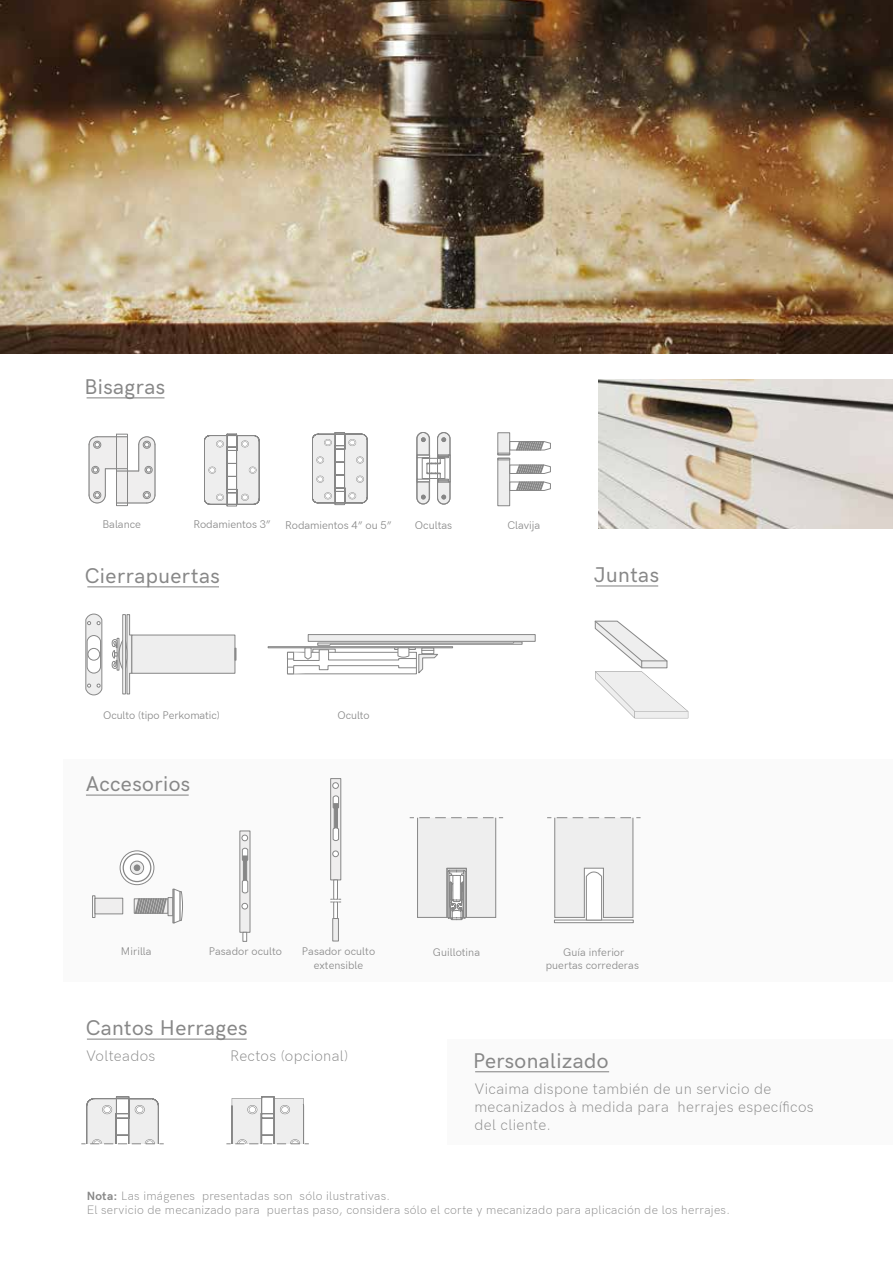
<style>
.page{position:relative;width:893px;height:1263px;background:#fff}
.page>*{position:absolute;margin:0;border:0;box-sizing:border-box;transform-origin:0 0}
.t1{font:500 21px "HK Grotesk";letter-spacing:.02em;color:#878787}
.t2{font:300 15px/18px "HK Grotesk";letter-spacing:.02em;color:#878787}
.t3{font:300 12px/14.4px "HK Grotesk";letter-spacing:.02em;color:#878787}
.t4{font:11.1px "HK Grotesk";letter-spacing:-.005em;color:#878787}
.t5{font:10.95px/13px "HK Grotesk";letter-spacing:.005em;color:#878787;text-align:center}
.s1{font-weight:700}
</style>
<div class="page">
<div style="left:63px;top:759px;width:829px;height:223px;background:#fafafa"></div>
<div style="left:447px;top:1039px;width:445px;height:105px;background:#fafafa"></div>
<img style="left:0;top:0;width:893px;height:353px">
<svg style="left:120px;top:851px;width:34px;height:34px"></svg>
<div style="left:120px;top:851px;width:34px;height:34px;border:1px solid #878787;border-radius:50%"></div>
<div style="left:123px;top:853px;width:28px;height:29px;border:1px solid #878787;border-radius:50%"></div>
<svg style="left:130px;top:861px;width:14px;height:13px"></svg>
<div style="left:130px;top:861px;width:14px;height:13px;border:1px solid #878787;border-radius:50%"></div>
<svg style="left:134px;top:865px;width:6px;height:6px"></svg>
<div style="left:92px;top:895px;width:3px;height:23px;background:#fff;border:1px solid #878787"></div>
<div style="left:95px;top:898px;width:28px;height:16px;background:#efeeee;border:1px solid #878787"></div>
<svg style="left:134px;top:898px;width:34px;height:15px"></svg>
<svg style="left:168px;top:897px;width:5px;height:19px"></svg>
<div style="left:173px;top:889px;width:1px;height:34px;background:#fff;border:1px solid #878787"></div>
<svg style="left:174px;top:888px;width:9px;height:35px"></svg>
<svg style="left:135px;top:898px;width:32px;height:16px"></svg>
<div style="left:498px;top:458px;width:12px;height:48px;background:#eee;border:1px solid #878787"></div>
<svg style="left:509px;top:482px;width:42px;height:9px"></svg>
<div style="left:498px;top:433px;width:12px;height:22px;background:#eee;border:1px solid #878787"></div>
<svg style="left:498px;top:441px;width:53px;height:33px"></svg>
<div style="left:240px;top:831px;width:10px;height:101px;background:#efeeee;border:1px solid #878787"></div>
<svg style="left:243px;top:932px;width:4px;height:9px"></svg>
<svg style="left:242px;top:903px;width:6px;height:6px"></svg>
<svg style="left:242px;top:835px;width:6px;height:6px"></svg>
<svg style="left:242px;top:848px;width:6px;height:45px"></svg>
<svg style="left:85px;top:614px;width:17px;height:81px"></svg>
<div style="left:132px;top:635px;width:103px;height:38px;background:#eee;border:1px solid #878787"></div>
<svg style="left:235px;top:648px;width:2px;height:12px"></svg>
<svg style="left:112px;top:614px;width:20px;height:80px"></svg>
<div style="left:308px;top:634px;width:227px;height:7px;background:#eee;border:1px solid #878787"></div>
<div style="left:268px;top:646px;width:185px;height:2px;background:#eee;border:1px solid #878787"></div>
<div style="left:287px;top:652px;width:7px;height:7px;background:#fff;border:1px solid #878787"></div>
<div style="left:287px;top:667px;width:7px;height:7px;background:#fff;border:1px solid #878787"></div>
<svg style="left:293px;top:641px;width:229px;height:33px"></svg>
<hr style="left:155px;top:445px;width:1px;height:50px;background:#878787">
<svg style="left:89px;top:434px;width:66px;height:72px"></svg>
<svg style="left:204px;top:434px;width:56px;height:73px"></svg>
<svg style="left:417px;top:432px;width:33px;height:72px"></svg>
<svg style="left:595px;top:621px;width:93px;height:97px"></svg>
<svg style="left:312px;top:432px;width:55px;height:73px"></svg>
<div style="left:330px;top:778px;width:11px;height:102px;background:#efeeee;border:1px solid #878787"></div>
<svg style="left:333px;top:880px;width:5px;height:38px"></svg>
<svg style="left:333px;top:851px;width:6px;height:6px"></svg>
<div style="left:333px;top:782px;width:6px;height:7px;border:1px solid #878787;border-radius:50%"></div>
<svg style="left:333px;top:795px;width:6px;height:46px"></svg>
<svg style="left:333px;top:918px;width:6px;height:23px"></svg>
<svg style="left:331px;top:899px;width:10px;height:4px"></svg>
<img style="left:599px;top:380px;width:294px;height:148px">
<svg style="left:81px;top:1096px;width:83px;height:49px"></svg>
<svg style="left:226px;top:1096px;width:83px;height:49px"></svg>
<hr style="left:475px;top:1071px;width:134px;height:1px;background:#878787">
<hr style="left:87px;top:1038px;width:160px;height:2px;background:#878787">
<hr style="left:86px;top:794px;width:103px;height:2px;background:#878787">
<hr style="left:87px;top:586px;width:132px;height:1px;background:#878787">
<hr style="left:596px;top:585px;width:62px;height:1px;background:#878787">
<hr style="left:87px;top:397px;width:77px;height:1px;background:#878787">
<svg style="left:410px;top:817px;width:93px;height:103px"></svg>
<div style="left:554px;top:920px;width:79px;height:3px;background:#fff;border:1px solid #878787"></div>
<svg style="left:547px;top:817px;width:94px;height:103px"></svg>
<h1 class="t1" style="left:84px;top:371px;width:83px">Bisagras</h1>
<p class="t4" style="left:102px;top:516px;width:40px">Balance</p>
<p class="t4" style="left:193px;top:516px;width:79px">Rodamientos 3”</p>
<p class="t4" style="left:285px;top:517px;width:108px">Rodamientos 4” ou 5”</p>
<p class="t4" style="left:415px;top:517px;width:39px">Ocultas</p>
<p class="t4" style="left:507px;top:517px;width:34px">Clavija</p>
<h1 class="t1" style="left:85px;top:560px;width:137px">Cierrapuertas</h1>
<p class="t5" style="left:103px;top:708px;width:118px">Oculto (tipo Perkomatic)</p>
<p class="t5" style="left:337px;top:708px;width:34px">Oculto</p>
<h1 class="t1" style="left:86px;top:768px;width:106px">Accesorios</h1>
<h1 class="t1" style="left:594px;top:559px;width:67px">Juntas</h1>
<p class="t5" style="left:121px;top:944px;width:32px">Mirilla</p>
<p class="t5" style="left:209px;top:944px;width:75px">Pasador oculto</p>
<p class="t5" style="left:302px;top:944px;width:75px">Pasador oculto extensible</p>
<p class="t5" style="left:433px;top:944px;width:49px">Guillotina</p>
<p class="t5" style="left:546px;top:944px;width:95px">Guía inferior puertas correderas</p>
<h1 class="t1" style="left:86px;top:1012px;width:163px">Cantos Herrages</h1>
<p class="t2" style="left:86px;top:1045px;width:71px">Volteados</p>
<p class="t2" style="left:230px;top:1045px;width:120px">Rectos (opcional)</p>
<h1 class="t1" style="left:473px;top:1045px;width:137px">Personalizado</h1>
<p class="t2" style="left:474px;top:1078px;width:341px">Vicaima dispone también de un servicio de mecanizados à medida para herrajes específicos del cliente.</p>
<p class="t3" style="left:87px;top:1188px;width:645px"><span class="s1">Nota:</span> Las imágenes presentadas son sólo ilustrativas.<br>El servicio de mecanizado para puertas paso, considera sólo el corte y mecanizado para aplicación de los herrajes.</p>
</div>
